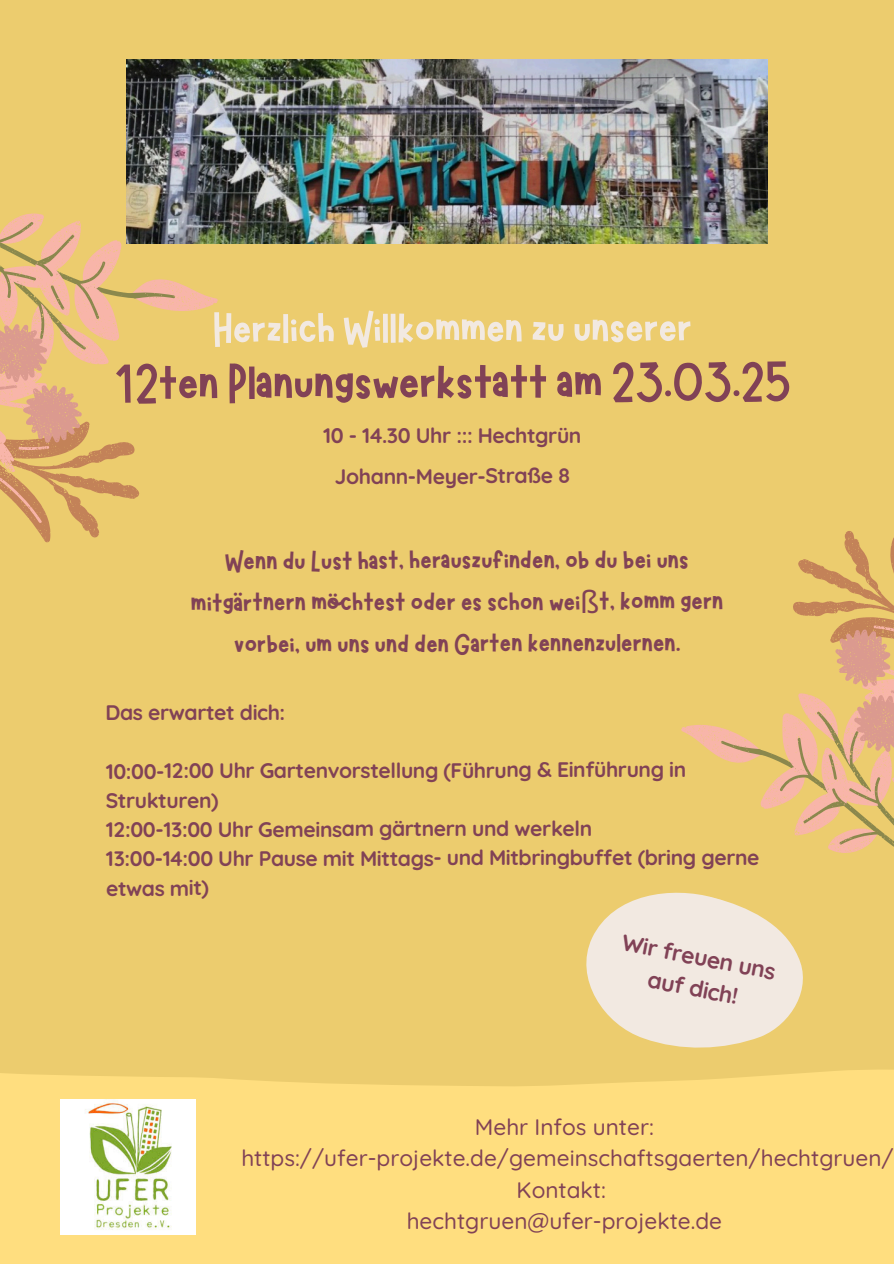
<style>
.page{position:relative;width:894px;height:1264px;background:#fff}
.page>*{position:absolute;margin:0;border:0;box-sizing:border-box;transform-origin:0 0}
.t1{font:55.95px "Marykate";letter-spacing:-.03em;color:#814256}
.t2{font:49.95px "Marykate";letter-spacing:-.03em;color:#f2e9e1}
.t3{font:30.45px/41.5px "Marykate";letter-spacing:-.025em;color:#814256;text-align:center}
.t4{font:700 22.8px/31.5px "Quicksand";color:#814256;text-align:center}
.t5{font:500 22.5px "Quicksand";color:#814256}
.t6{font:700 21px/29.8px "Quicksand";letter-spacing:-.025em;color:#814256}
.s1{font-family:"Noto Sans"}
</style>
<div class="page">
<div style="left:0;top:0;width:893px;height:1263px;background:#eccc6e"></div>
<img style="left:126px;top:59px;width:640px;height:185px">
<svg style="left:586px;top:892px;width:217px;height:122px;fill:#f2e9e1"></svg>
<svg style="left:681px;top:725px;width:25px;height:23px"></svg>
<svg style="left:706px;top:531px;width:187px;height:322px"></svg>
<svg style="left:0;top:1014px;width:893px;height:249px;fill:#ffde7f"></svg>
<img style="left:126px;top:198px;width:102px;height:113px">
<svg style="left:0;top:211px;width:184px;height:332px"></svg>
<img style="left:60px;top:1099px;width:135px;height:135px">
<p class="t2" style="left:212px;top:296px;width:481px">Herzlich Willkommen zu unserer</p>
<p class="t1" style="left:114px;top:346px;width:679px">12ten Planungswerkstatt am 23.03.25</p>
<p class="t6" style="left:323px;top:420px;width:260px">10 - 14.30 Uhr ::: Hechtgrün</p>
<h2 class="t6" style="left:335px;top:461px;width:236px">Johann-Meyer-Straße 8</h2>
<p class="t3" style="left:190px;top:536px;width:534px">Wenn du Lust hast, herauszufinden, ob du bei uns mitgärtnern möchtest oder es schon wei<span class="s1">ß</span>t, komm gern vorbei, um uns und den Garten kennenzulernen.</p>
<p class="t6" style="left:105px;top:697px;width:181px">Das erwartet dich:</p>
<p class="t6" style="left:106px;top:755px;width:582px">10:00-12:00 Uhr Gartenvorstellung (Führung &amp; Einführung in<br>Strukturen)</p>
<h1 class="t6" style="left:106px;top:813px;width:488px">12:00-13:00 Uhr Gemeinsam gärtnern und werkeln</h1>
<p class="t6" style="left:106px;top:842px;width:655px">13:00-14:00 Uhr Pause mit Mittags- und Mitbringbuffet (bring gerne etwas mit)</p>
<p class="t4" style="left:625px;top:926px;width:157px;rotate:11deg">Wir freuen uns auf dich!</p>
<p class="t5" style="left:475px;top:1112px;width:180px">Mehr Infos unter:</p>
<p class="t5" style="left:241px;top:1143px;width:653px">https://ufer-projekte.de/gemeinschaftsgaerten/hechtgruen/</p>
<p class="t5" style="left:516px;top:1175px;width:91px">Kontakt:</p>
<p class="t5" style="left:406px;top:1206px;width:317px">hechtgruen@ufer-projekte.de</p>
</div>
